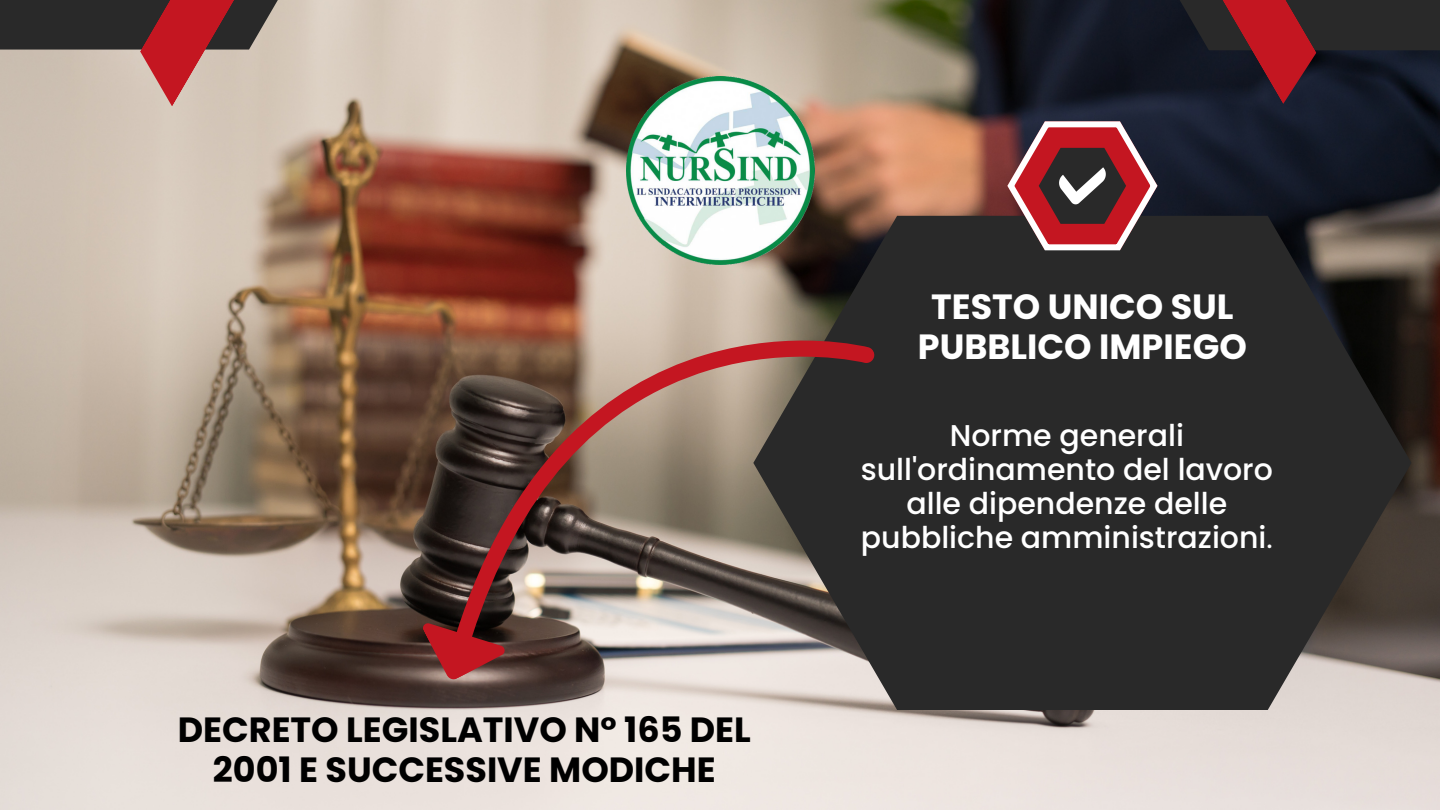
<style>
.page{position:relative;width:1440px;height:810px;background:#fff}
.page>*{position:absolute;margin:0;border:0;box-sizing:border-box;transform-origin:0 0}
.t1{font:700 35px/39.8px "Poppins";color:#000;text-align:center}
.t2{font:700 35px/39.8px "Poppins";color:#fff;text-align:center}
.t3{font:500 30px/33.8px "Poppins";color:#fff;text-align:center}
.s1{font-weight:400}
</style>
<div class="page">
<img style="left:0;top:0;width:1440px;height:810px">
<svg style="left:753px;top:216px;width:659px;height:494px;background:#323130"></svg>
<svg style="left:1067px;top:0;width:373px;height:50px;background:#1e2027"></svg>
<svg style="left:1196px;top:0;width:120px;height:104px;background:#5e1b25"></svg>
<svg style="left:0;top:0;width:378px;height:50px;background:#726c66"></svg>
<svg style="left:140px;top:0;width:101px;height:107px;background:#af5959"></svg>
<img style="left:626px;top:76px;width:188px;height:189px">
<svg style="left:1007px;top:121px;width:150px;height:129px;background:#86454b"></svg>
<svg style="left:365px;top:282px;width:559px;height:401px;background:#765f56"></svg>
<p class="t1" style="left:178px;top:710px;width:575px">DECRETO LEGISLATIVO N° 165 DEL<br>2001 E SUCCESSIVE MODICHE</p>
<h1 class="t2" style="left:918px;top:287px;width:330px">TESTO UNICO SUL<br>PUBBLICO IMPIEGO</h1>
<p class="t3" style="left:861px;top:419px;width:414px">Norme generali sull'ordinamento del lavoro alle dipendenze delle pubbliche amministrazioni<span class="s1">.</span></p>
</div>
